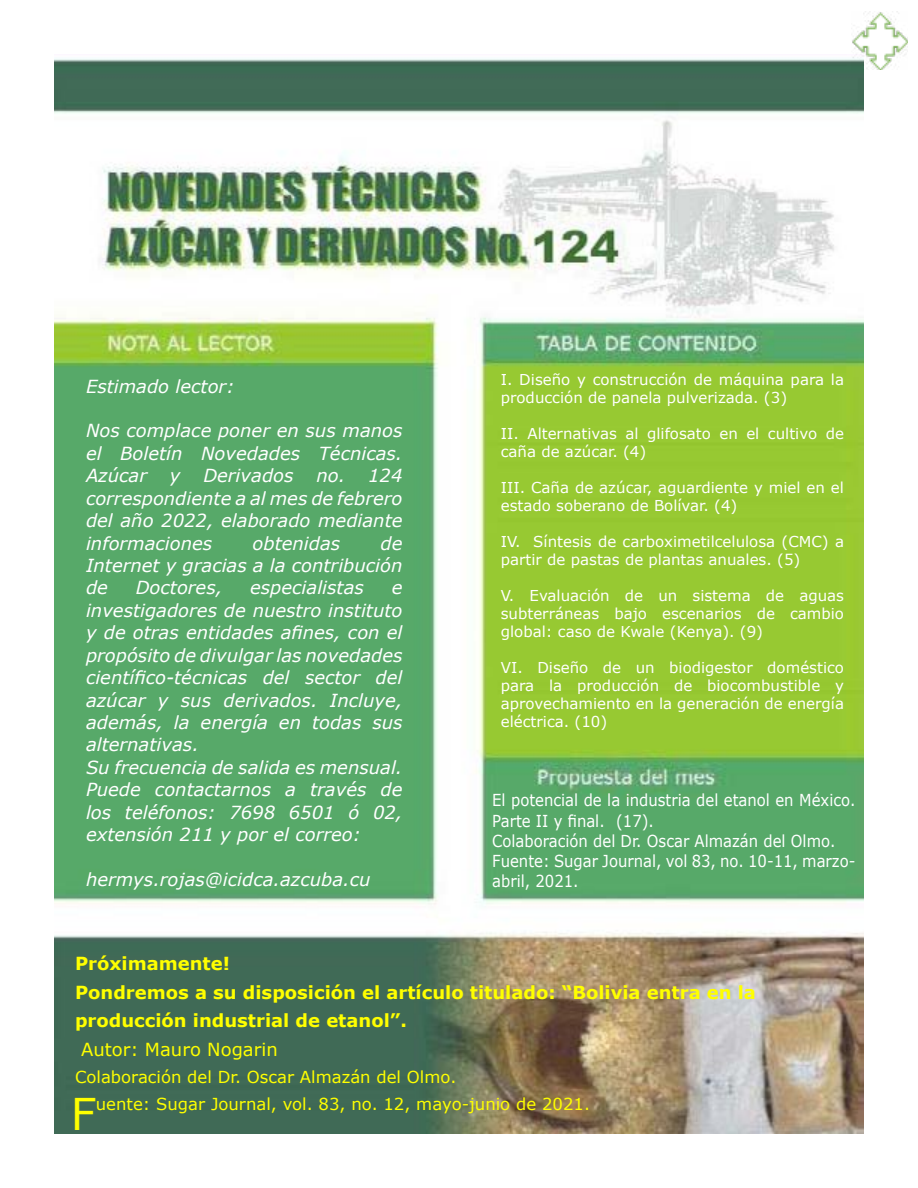
<style>
.page{position:relative;width:918px;height:1188px;background:#fff}
.page>*{position:absolute;margin:0;border:0;box-sizing:border-box;transform-origin:0 0}
.t1{font:43.8px "Verdana";color:#ff0}
.t2{font:italic 18px/22.5px "Verdana";color:#fff;text-align:justify}
.t3{font:700 18px/28.7px "Verdana";color:#ff0}
.t4{font:18px "Verdana";color:#ff0}
.t5{font:16.5px/19.8px "Verdana";color:#fff;scale:.9 1}
.t6{font:16.5px "Verdana";color:#ff0}
.t7{font:15px/18px "Verdana";color:#fff}
</style>
<div class="page">
<img style="left:54px;top:59px;width:810px;height:1075px">
<img style="left:851px;top:11px;width:57px;height:58px">
<p class="t2" style="left:86px;top:375px;width:150px">Estimado lector:</p>
<p class="t2" style="left:86px;top:419px;width:318px">Nos complace poner en sus manos el Boletín Novedades Técnicas.<br>Azúcar</p>
<p class="t2" style="left:170px;top:464px;width:12px">y</p>
<p class="t2" style="left:203px;top:464px;width:92px">Derivados</p>
<p class="t2" style="left:86px;top:464px;width:318px;text-indent:230px">no. 124 correspondiente a al mes de febrero del año 2022, elaborado mediante informaciones</p>
<p class="t2" style="left:86px;top:532px;width:318px;text-indent:295px">de Internet y gracias a la contribución de</p>
<p class="t2" style="left:253px;top:532px;width:89px">obtenidas</p>
<p class="t2" style="left:136px;top:576px;width:88px">Doctores,</p>
<p class="t2" style="left:250px;top:576px;width:115px">especialistas</p>
<p class="t2" style="left:86px;top:576px;width:318px;text-align:left;text-indent:306px">e investigadores de nuestro instituto y de otras entidades afines, con el propósito de divulgar las novedades científico-técnicas del sector del azúcar y sus derivados. Incluye, además, la energía en todas sus alternativas.<br>Su frecuencia de salida es mensual.<br>Puede contactarnos a través de los teléfonos: 7698 6501 ó 02, extensión 211 y por el correo:</p>
<p class="t2" style="left:86px;top:868px;width:286px">hermys.rojas@icidca.azcuba.cu</p>
<p class="t7" style="left:501px;top:370px;width:345px">I. Diseño y construcción de máquina para la producción de panela pulverizada. (3)</p>
<p class="t7" style="left:501px;top:424px;width:345px">II. Alternativas al glifosato en el cultivo de caña de azúcar. (4)</p>
<p class="t7" style="left:501px;top:478px;width:345px">III. Caña de azúcar, aguardiente y miel en el estado soberano de Bolívar. (4)</p>
<p class="t7" style="left:501px;top:532px;width:345px">IV. Síntesis de carboximetilcelulosa (CMC) a partir de pastas de plantas anuales. (5)</p>
<p class="t7" style="left:501px;top:586px;width:345px;text-align:justify">V. Evaluación de un sistema de aguas subterráneas bajo escenarios de cambio global: caso de Kwale (Kenya). (9)</p>
<p class="t7" style="left:501px;top:658px;width:345px;text-align:justify">VI. Diseño de un biodigestor doméstico para la producción de biocombustible y aprovechamiento en la generación de energía eléctrica. (10)</p>
<p class="t5" style="left:492px;top:789px;width:405px;line-height:21.6px">El potencial de la industria del etanol en México.<br>Parte II y final. (17).</p>
<p class="t5" style="left:492px;top:831px;width:405px">Colaboración del Dr. Oscar Almazán del Olmo.<br>Fuente: Sugar Journal, vol 83, no. 10-11, marzo&shy;abril, 2021.</p>
<p class="t3" style="left:75px;top:949px;width:682px">Próximamente!<br>Pondremos a su disposición el artículo titulado: “Bolivia entra en la producción industrial de etanol”.</p>
<p class="t4" style="left:81px;top:1037px;width:198px">Autor: Mauro Nogarin</p>
<p class="t6" style="left:75px;top:1066px;width:383px">Colaboración del Dr. Oscar Almazán del Olmo.</p>
<h1 class="t1" style="left:71px;top:1084px;width:27px">F</h1>
<p class="t6" style="left:96px;top:1093px;width:496px">uente: Sugar Journal, vol. 83, no. 12, mayo-junio de 2021.</p>
</div>
